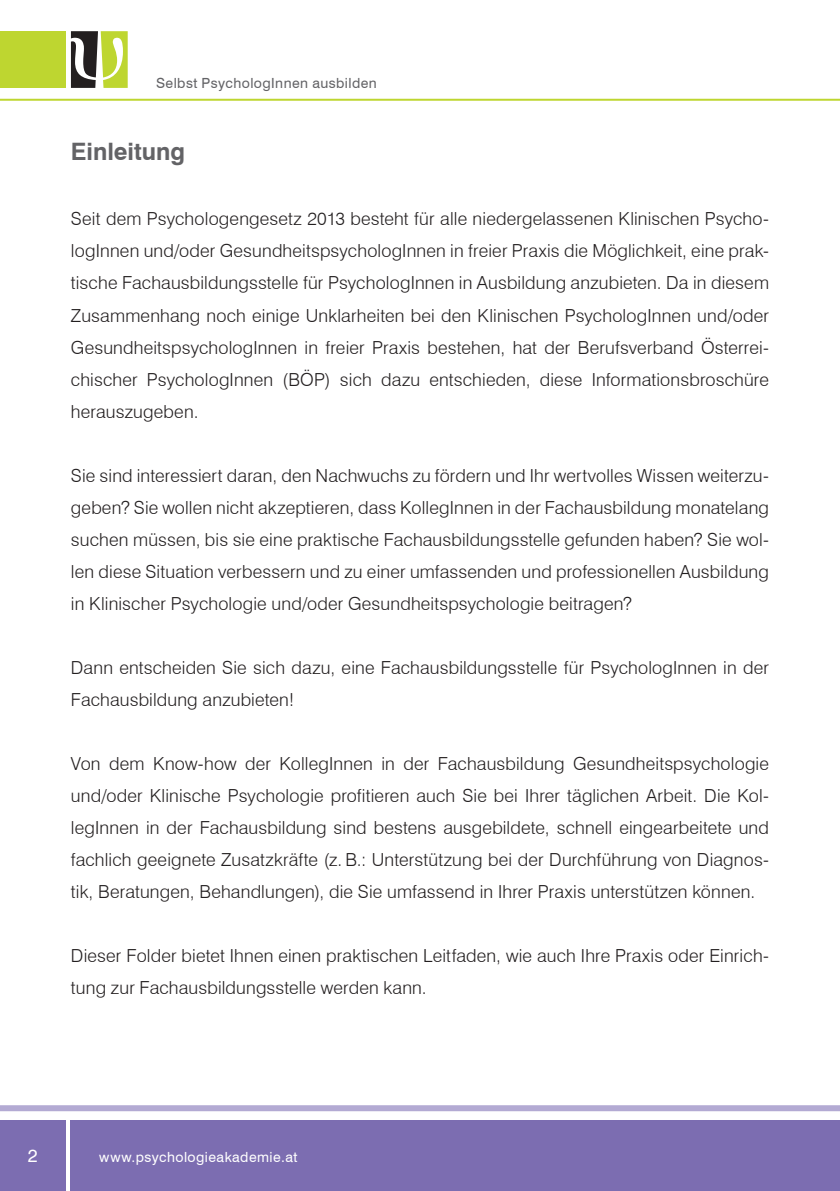
<style>
.page{position:relative;width:840px;height:1191px;background:#fff}
.page>*{position:absolute;margin:0;border:0;box-sizing:border-box;transform-origin:0 0}
.HL{font:700 24px "Swiss 721 BT";color:#636366}
.Text{font:300 18px/32px "Swiss 721 BT";letter-spacing:.01em;color:#231f20;text-align:justify}
.t1{font:18px "Swiss 721 BT";color:#fff}
.t2{font:14px "Swiss 721 BT";letter-spacing:.03em;color:#636366}
.t3{font:14px "Swiss 721 BT";letter-spacing:.03em;color:#fff}
</style>
<div class="page">
<div style="left:71px;top:1120px;width:768px;height:71px;background:#7c6db1"></div>
<div style="left:0;top:31px;width:65px;height:57px;background:#bed630"></div>
<div style="left:0;top:1120px;width:65px;height:71px;background:#7c6db1"></div>
<div style="left:0;top:1105px;width:839px;height:6px;background:#b3aad3"></div>
<svg style="left:71px;top:31px;width:57px;height:57px"></svg>
<hr style="left:0;top:99px;width:839px;height:2px;background:#bed630">
<p class="t2" style="left:156px;top:74px;width:222px">Selbst PsychologInnen ausbilden</p>
<p class="HL" style="left:71px;top:137px;width:115px">Einleitung</p>
<p class="Text" style="left:71px;top:203px;width:699px">Seit dem Psychologengesetz 2013 besteht für alle niedergelassenen Klinischen Psycho&shy;logInnen und/oder GesundheitspsychologInnen in freier Praxis die Möglichkeit, eine prak&shy;tische Fachausbildungsstelle für PsychologInnen in Ausbildung anzubieten. Da in diesem Zusammenhang noch einige Unklarheiten bei den Klinischen PsychologInnen und/oder GesundheitspsychologInnen in freier Praxis bestehen, hat der Berufsverband Österrei&shy;chischer PsychologInnen (BÖP) sich dazu entschieden, diese Informationsbroschüre herauszugeben.</p>
<p class="Text" style="left:71px;top:459px;width:699px">Sie sind interessiert daran, den Nachwuchs zu fördern und Ihr wertvolles Wissen weiterzu&shy;geben? Sie wollen nicht akzeptieren, dass KollegInnen in der Fachausbildung monatelang suchen müssen, bis sie eine praktische Fachausbildungsstelle gefunden haben? Sie wol&shy;len diese Situation verbessern und zu einer umfassenden und professionellen Ausbildung in Klinischer Psychologie und/oder Gesundheitspsychologie beitragen?</p>
<p class="Text" style="left:71px;top:651px;width:699px">Dann entscheiden Sie sich dazu, eine Fachausbildungsstelle für PsychologInnen in der<br>Fachausbildung anzubieten!</p>
<p class="Text" style="left:71px;top:747px;width:699px">Von dem Know-how der KollegInnen in der Fachausbildung Gesundheitspsychologie und/oder Klinische Psychologie profitieren auch Sie bei Ihrer täglichen Arbeit. Die Kol&shy;legInnen in der Fachausbildung sind bestens ausgebildete, schnell eingearbeitete und fachlich geeignete Zusatzkräfte (z. B.: Unterstützung bei der Durchführung von Diagnos&shy;tik, Beratungen, Behandlungen), die Sie umfassend in Ihrer Praxis unterstützen können.</p>
<p class="Text" style="left:71px;top:939px;width:699px">Dieser Folder bietet Ihnen einen praktischen Leitfaden, wie auch Ihre Praxis oder Einrich&shy;tung zur Fachausbildungsstelle werden kann.</p>
<p class="t1" style="left:28px;top:1144px;width:11px">2</p>
<p class="t3" style="left:99px;top:1148px;width:199px">www.psychologieakademie.at</p>
</div>
